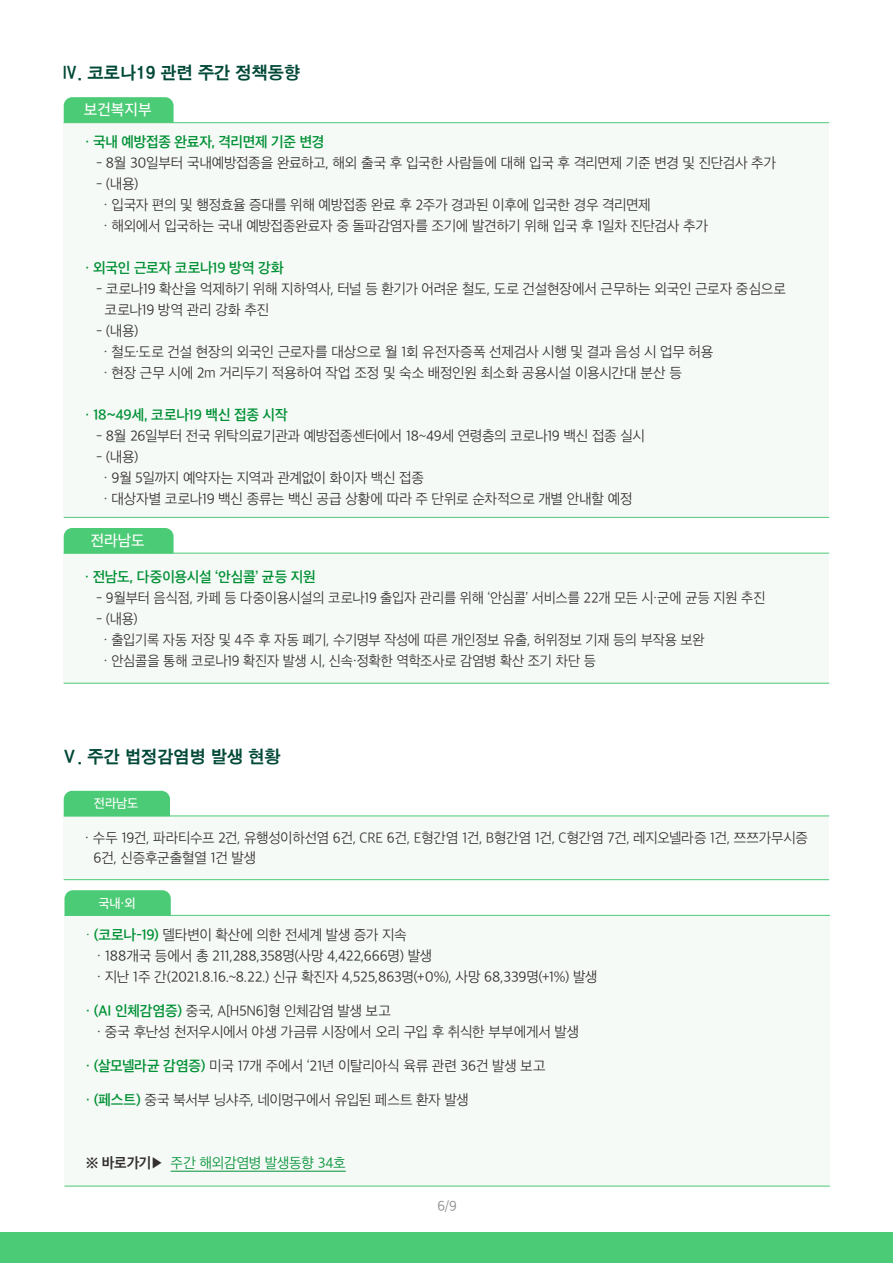
<style>
.page{position:relative;width:893px;height:1263px;background:#fff}
.page>*{position:absolute;margin:0;border:0;box-sizing:border-box;transform-origin:0 0}
.t1{font:18px "SD Gothic c Bd";color:#004837}
.t2{font:15px "SD Gothic Neoa e Md";color:#fff}
.t3{font:13.95px/21px "SD Gothic Neoa c Lt";letter-spacing:-.02em;color:#33302f}
.t4{font:13.95px "SD Gothic Neoa f Sm";letter-spacing:-.02em;color:#009035}
.t5{font:13.95px "SD Gothic Neoa c Lt";letter-spacing:-.015em;color:#009035}
.t6{font:13.5px "SD Gothic Neoa c Lt";color:#898989}
.t7{font:12.45px "SD Gothic Neoa e Md";letter-spacing:-.01em;color:#fff}
.s1{color:#009035}
.s2{font-family:"SD Gothic Neoa f Sm";color:#009035}
.s3{font-family:"SD Gothic Neoa g Bd";color:#33302f}
</style>
<div class="page">
<div style="left:0;top:1232px;width:893px;height:31px;background:#4ccb76"></div>
<div style="left:64px;top:122px;width:765px;height:396px;background:#f6faf6"></div>
<div style="left:64px;top:97px;width:110px;height:25px;background:#4ccb76"></div>
<hr style="left:64px;top:517px;width:765px;height:1px;background:#4ccb76">
<hr style="left:64px;top:122px;width:765px;height:1px;background:#4ccb76">
<div style="left:64px;top:553px;width:765px;height:131px;background:#f6faf6"></div>
<div style="left:64px;top:528px;width:110px;height:25px;background:#4ccb76"></div>
<hr style="left:64px;top:553px;width:765px;height:1px;background:#4ccb76">
<hr style="left:64px;top:683px;width:765px;height:1px;background:#4ccb76">
<div style="left:64px;top:815px;width:765px;height:65px;background:#f6faf6"></div>
<hr style="left:64px;top:815px;width:765px;height:1px;background:#4ccb76">
<div style="left:64px;top:791px;width:106px;height:24px;background:#4ccb76"></div>
<hr style="left:64px;top:879px;width:765px;height:1px;background:#4ccb76">
<div style="left:65px;top:915px;width:765px;height:271px;background:#f6faf6"></div>
<hr style="left:65px;top:1186px;width:765px;height:1px;background:#4ccb76">
<div style="left:65px;top:890px;width:106px;height:25px;background:#4ccb76"></div>
<hr style="left:65px;top:915px;width:765px;height:1px;background:#4ccb76">
<hr style="left:171px;top:1171px;width:175px;height:1px;background:#009035">
<p class="t1" style="left:62px;top:64px;width:240px">Ⅳ. 코로나19 관련 주간 정책동향</p>
<p class="t2" style="left:84px;top:102px;width:69px">보건복지부</p>
<p class="t4" style="left:85px;top:135px;width:241px">· 국내 예방접종 완료자, 격리면제 기준 변경</p>
<p class="t3" style="left:96px;top:152px;width:682px">- 8월 30일부터 국내예방접종을 완료하고, 해외 출국 후 입국한 사람들에 대해 입국 후 격리면제 기준 변경 및 진단검사 추가</p>
<p class="t3" style="left:103px;top:173px;width:606px;text-indent:-7px">- (내용)<br>· 입국자 편의 및 행정효율 증대를 위해 예방접종 완료 후 2주가 경과된 이후에 입국한 경우 격리면제<br>· 해외에서 입국하는 국내 예방접종완료자 중 돌파감염자를 조기에 발견하기 위해 입국 후 1일차 진단검사 추가</p>
<p class="t4" style="left:85px;top:261px;width:200px">· 외국인 근로자 코로나19 방역 강화</p>
<p class="t3" style="left:105px;top:278px;width:683px;text-indent:-9px">- 코로나19 확산을 억제하기 위해 지하역사, 터널 등 환기가 어려운 철도, 도로 건설현장에서 근무하는 외국인 근로자 중심으로 코로나19 방역 관리 강화 추진</p>
<p class="t3" style="left:103px;top:320px;width:611px;text-indent:-7px">- (내용)<br>· 철도·도로 건설 현장의 외국인 근로자를 대상으로 월 1회 유전자증폭 선제검사 시행 및 결과 음성 시 업무 허용 · 현장 근무 시에 2m 거리두기 적용하여 작업 조정 및 숙소 배정인원 최소화 공용시설 이용시간대 분산 등</p>
<p class="t4" style="left:85px;top:408px;width:204px">· 18~49세, 코로나19 백신 접종 시작</p>
<p class="t3" style="left:96px;top:425px;width:551px">- 8월 26일부터 전국 위탁의료기관과 예방접종센터에서 18~49세 연령층의 코로나19 백신 접종 실시</p>
<p class="t3" style="left:103px;top:446px;width:531px;text-indent:-7px">- (내용)<br>· 9월 5일까지 예약자는 지역과 관계없이 화이자 백신 접종<br>· 대상자별 코로나19 백신 종류는 백신 공급 상황에 따라 주 단위로 순차적으로 개별 안내할 예정</p>
<p class="t2" style="left:91px;top:533px;width:56px">전라남도</p>
<p class="t4" style="left:85px;top:569px;width:232px">· 전남도, 다중이용시설 ‘안심콜’ 균등 지원</p>
<p class="t3" style="left:96px;top:587px;width:671px">- 9월부터 음식점, 카페 등 다중이용시설의 코로나19 출입자 관리를 위해 ‘안심콜’ 서비스를 22개 모든 시·군에 균등 지원 추진</p>
<p class="t3" style="left:103px;top:608px;width:603px;text-indent:-7px">- (내용)<br>· 출입기록 자동 저장 및 4주 후 자동 폐기, 수기명부 작성에 따른 개인정보 유출, 허위정보 기재 등의 부작용 보완 · 안심콜을 통해 코로나19 확진자 발생 시, 신속·정확한 역학조사로 감염병 확산 조기 차단 등</p>
<p class="t1" style="left:62px;top:747px;width:221px">Ⅴ. 주간 법정감염병 발생 현황</p>
<p class="t7" style="left:94px;top:797px;width:46px">전라남도</p>
<p class="t3" style="left:93px;top:827px;width:716px;text-indent:-8px">· 수두 19건, 파라티수프 2건, 유행성이하선염 6건, CRE 6건, E형간염 1건, B형간염 1건, C형간염 7건, 레지오넬라증 1건, 쯔쯔가무시증<br>6건, 신증후군출혈열 1건 발생</p>
<p class="t7" style="left:98px;top:897px;width:39px">국내·외</p>
<p class="t3" style="left:97px;top:925px;width:502px;text-indent:-11px"><span class="s1">·</span> <span class="s2">(코로나-19)</span> 델타변이 확산에 의한 전세계 발생 증가 지속<br>· 188개국 등에서 총 211,288,358명(사망 4,422,666명) 발생<br>· 지난 1주 간(2021.8.16.~8.22.) 신규 확진자 4,525,863명(+0%), 사망 68,339명(+1%) 발생</p>
<p class="t3" style="left:97px;top:1000px;width:484px;text-indent:-11px"><span class="s2">· (AI 인체감염증)</span> 중국, A[H5N6]형 인체감염 발생 보고<br>· 중국 후난성 천저우시에서 야생 가금류 시장에서 오리 구입 후 취식한 부부에게서 발생</p>
<p class="t3" style="left:86px;top:1055px;width:461px"><span class="s2">· (살모넬라균 감염증)</span> 미국 17개 주에서 ‘21년 이탈리아식 육류 관련 36건 발생 보고</p>
<p class="t3" style="left:86px;top:1089px;width:385px"><span class="s2">· (페스트)</span> 중국 북서부 닝샤주, 네이멍구에서 유입된 페스트 환자 발생</p>
<p class="t5" style="left:86px;top:1155px;width:262px"><span class="s3">※ 바로가기▶</span> 주간 해외감염병 발생동향 34호</p>
<p class="t6" style="left:437px;top:1199px;width:21px">6/9</p>
</div>
